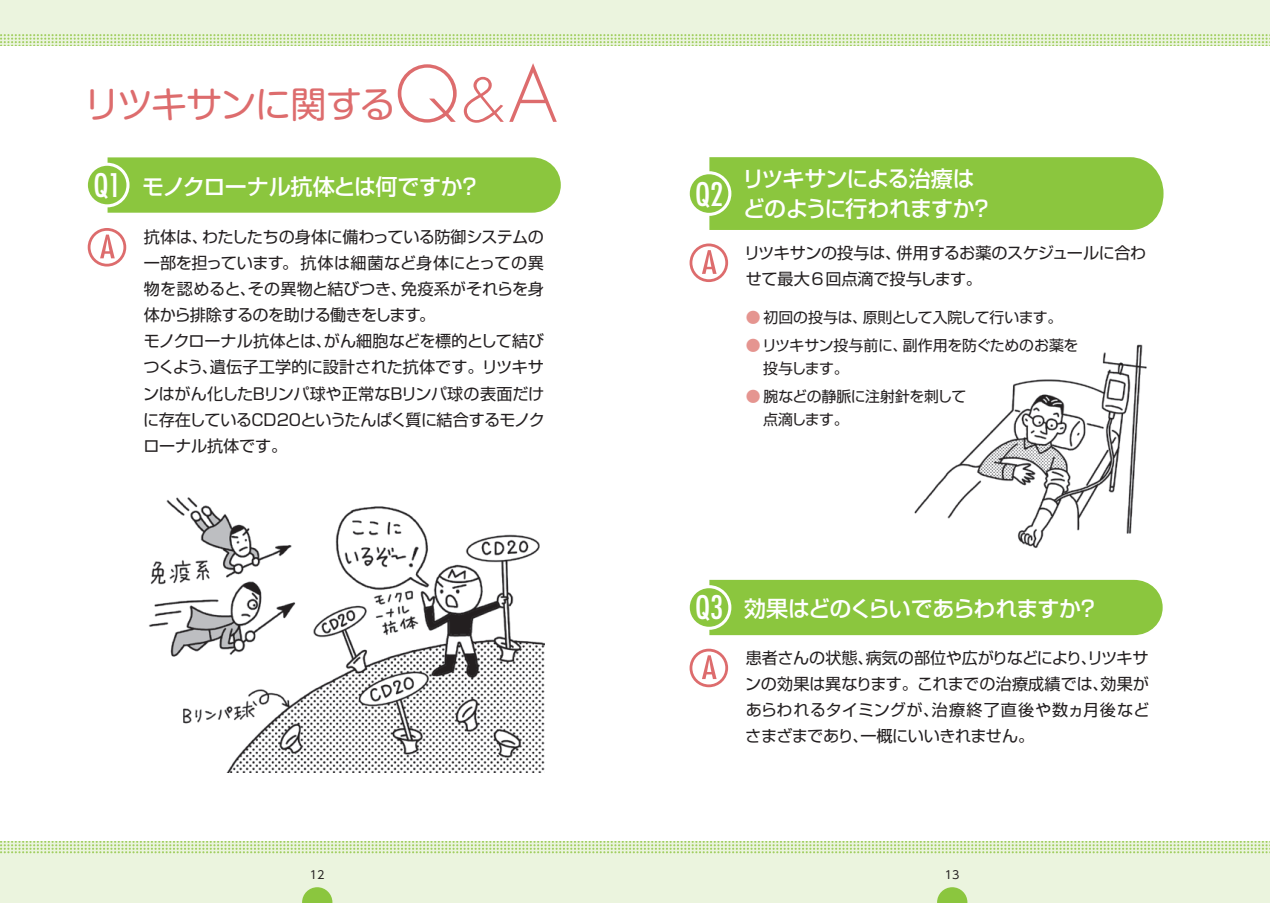
<style>
.page{position:relative;width:1270px;height:903px;background:#fff}
.page>*{position:absolute;margin:0;border:0;box-sizing:border-box;transform-origin:0 0}
.t1{font:36.05px "Shin M Go Pro";letter-spacing:-.04em;color:#dd6c6d}
.t2{font:500 condensed 31.68px "Futura";color:#fff}
.t3{font:500 22.05px/29.8px "Shin Go Pro";letter-spacing:-.045em;color:#fff}
.t4{font:500 22.05px "Shin Go Pro";letter-spacing:-.025em;color:#fff}
.t5{font:16.1px/26.1px "Shin Go Pro";letter-spacing:-.015em;color:#231f20}
.t6{font:14.88px/22.8px "Shin Go Pro";letter-spacing:-.025em;color:#231f20}
.t7{font:11.2px "UD Shin Go Pro";color:#231f20}
.s1{color:#e59590}
</style>
<div class="page">
<div style="left:0;top:0;width:635px;height:903px;background:#ebf4de"></div>
<div style="left:0;top:46px;width:635px;height:795px;background:#fff"></div>
<svg style="left:88px;top:228px;width:38px;height:38px"></svg>
<div style="left:91px;top:231px;width:32px;height:33px;background:#fff;border-radius:50%"></div>
<svg style="left:100px;top:235px;width:15px;height:23px"></svg>
<div style="left:108px;top:157px;width:453px;height:56px;background:#8bc63e"></div>
<img style="left:149px;top:497px;width:396px;height:275px">
<svg style="left:302px;top:887px;width:30px;height:16px"></svg>
<div style="left:85px;top:163px;width:45px;height:44px;border:6px solid #fff;border-radius:50%"></div>
<div style="left:88px;top:166px;width:38px;height:38px;background:#8bc63e;border-radius:50%"></div>
<div style="left:635px;top:0;width:635px;height:903px;background:#ebf4de"></div>
<svg style="left:0;top:34px;width:1270px;height:89px"></svg>
<svg style="left:0;top:841px;width:1270px;height:12px"></svg>
<div style="left:635px;top:46px;width:635px;height:795px;background:#fff"></div>
<img style="left:914px;top:344px;width:233px;height:204px">
<div style="left:709px;top:157px;width:454px;height:73px;background:#8bc63e"></div>
<svg style="left:690px;top:649px;width:38px;height:38px"></svg>
<div style="left:692px;top:651px;width:33px;height:33px;background:#fff;border-radius:50%"></div>
<svg style="left:702px;top:655px;width:15px;height:24px"></svg>
<div style="left:709px;top:580px;width:454px;height:55px;background:#8bc63e"></div>
<svg style="left:690px;top:243px;width:38px;height:39px"></svg>
<div style="left:692px;top:246px;width:33px;height:33px;background:#fff;border-radius:50%"></div>
<svg style="left:702px;top:250px;width:15px;height:24px"></svg>
<svg style="left:937px;top:887px;width:30px;height:16px"></svg>
<div style="left:687px;top:171px;width:44px;height:45px;border:6px solid #fff;border-radius:50%"></div>
<div style="left:690px;top:174px;width:38px;height:39px;background:#8bc63e;border-radius:50%"></div>
<div style="left:687px;top:585px;width:44px;height:45px;border:6px solid #fff;border-radius:50%"></div>
<div style="left:690px;top:588px;width:38px;height:39px;background:#8bc63e;border-radius:50%"></div>
<h1 class="t1" style="left:84px;top:75px;width:314px">リツキサンに関する</h1>
<h2 class="t2" style="left:93px;top:165px;width:29px">Q1</h2>
<h2 class="t2" style="left:695px;top:174px;width:30px">Q2</h2>
<h3 class="t4" style="left:142px;top:168px;width:340px">モノクローナル抗体とは何ですか？</h3>
<p class="t5" style="left:143px;top:222px;width:403px">抗体は、わたしたちの身体に備わっている防御システムの一部を担っています。抗体は細菌など身体にとっての異物を認めると、その異物と結びつき、免疫系がそれらを身体から排除するのを助ける働きをします。<br>モノクローナル抗体とは、がん細胞などを標的として結びつくよう、遺伝子工学的に設計された抗体です。リツキサンはがん化したBリンパ球や正常なBリンパ球の表面だけに存在しているCD20というたんぱく質に結合するモノクローナル抗体です。</p>
<h3 class="t3" style="left:742px;top:161px;width:252px">リツキサンによる治療はどのように行われますか？</h3>
<p class="t5" style="left:744px;top:238px;width:404px">リツキサンの投与は、併用するお薬のスケジュールに合わせて最大6回点滴で投与します。</p>
<p class="t6" style="left:746px;top:304px;width:318px"><span class="s1">●</span> 初回の投与は、原則として入院して行います。</p>
<p class="t6" style="left:763px;top:332px;width:317px;text-indent:-18px"><span class="s1">●</span>リツキサン投与前に、副作用を防ぐためのお薬を投与します。</p>
<p class="t6" style="left:763px;top:383px;width:205px;text-indent:-18px"><span class="s1">●</span> 腕などの静脈に注射針を刺して点滴します。</p>
<h2 class="t2" style="left:695px;top:587px;width:30px">Q3</h2>
<h3 class="t3" style="left:744px;top:591px;width:356px">効果はどのくらいであらわれますか？</h3>
<p class="t5" style="left:745px;top:643px;width:406px;text-align:justify">患者さんの状態、病気の部位や広がりなどにより、リツキサンの効果は異なります。これまでの治療成績では、効果があらわれるタイミングが、治療終了直後や数ヵ月後などさまざまであり、一概にいいきれません。</p>
<p class="t7" style="left:310px;top:866px;width:16px">12</p>
<p class="t7" style="left:945px;top:866px;width:16px">13</p>
</div>
